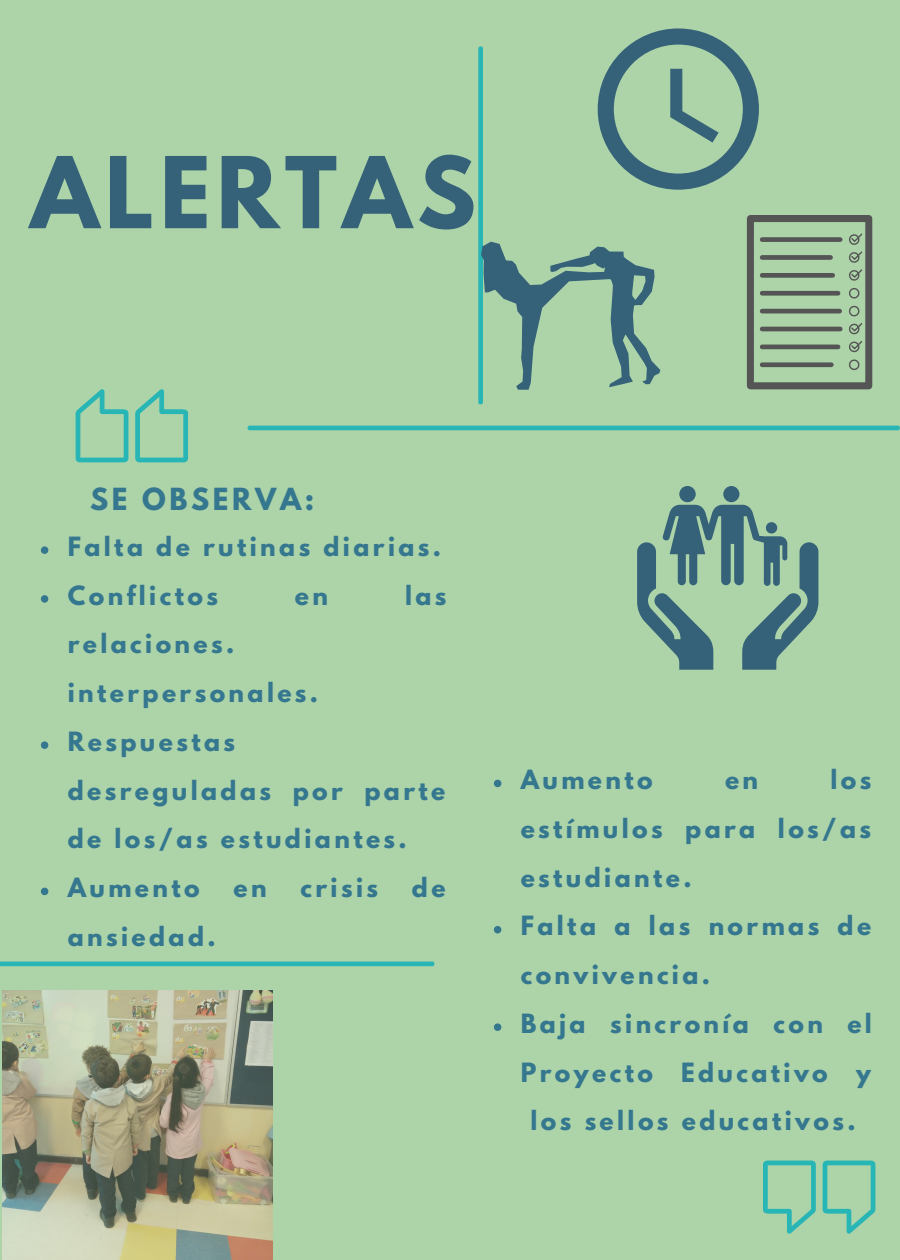
<style>
.page{position:relative;width:900px;height:1260px;background:#add4a9}
.page>*{position:absolute;margin:0;border:0;box-sizing:border-box;transform-origin:0 0}
.t1{font:700 87.5px "League Spartan";letter-spacing:.065em;color:#356279}
.t2{font:700 27px "League Spartan";letter-spacing:.135em;color:#35778f}
.t3{font:700 23.5px/48.8px "League Spartan";letter-spacing:.145em;color:#35778f}
</style>
<div class="page">
<hr style="left:479px;top:48px;width:4px;height:355px;background:#28b5b5">
<hr style="left:249px;top:426px;width:649px;height:4px;background:#28b5b5">
<hr style="left:0;top:962px;width:433px;height:4px;background:#28b5b5">
<svg style="left:135px;top:389px;width:53px;height:73px"></svg>
<svg style="left:76px;top:389px;width:53px;height:73px"></svg>
<svg style="left:763px;top:1161px;width:53px;height:73px"></svg>
<svg style="left:822px;top:1161px;width:53px;height:73px"></svg>
<img style="left:3px;top:990px;width:270px;height:270px">
<svg style="left:481px;top:242px;width:179px;height:148px"></svg>
<svg style="left:598px;top:28px;width:161px;height:162px"></svg>
<div style="left:747px;top:215px;width:125px;height:174px;border:7px solid #555"></div>
<div style="left:762px;top:237px;width:78px;height:5px;background:#555"></div>
<div style="left:762px;top:255px;width:69px;height:5px;background:#555"></div>
<div style="left:762px;top:273px;width:71px;height:5px;background:#555"></div>
<div style="left:762px;top:291px;width:76px;height:5px;background:#555"></div>
<hr style="left:762px;top:309px;width:78px;height:4px;background:#555">
<hr style="left:762px;top:327px;width:78px;height:4px;background:#555">
<hr style="left:762px;top:345px;width:76px;height:4px;background:#555">
<div style="left:762px;top:362px;width:69px;height:5px;background:#555"></div>
<svg style="left:849px;top:233px;width:14px;height:137px"></svg>
<div style="left:723px;top:486px;width:16px;height:16px;background:#356279;border-radius:50%"></div>
<div style="left:679px;top:486px;width:17px;height:16px;background:#356279;border-radius:50%"></div>
<svg style="left:637px;top:504px;width:181px;height:166px"></svg>
<svg style="left:41px;top:546px;width:7px;height:8px"></svg>
<svg style="left:41px;top:595px;width:7px;height:8px"></svg>
<svg style="left:41px;top:741px;width:7px;height:8px"></svg>
<svg style="left:41px;top:888px;width:7px;height:7px"></svg>
<svg style="left:494px;top:780px;width:7px;height:7px"></svg>
<svg style="left:494px;top:926px;width:7px;height:7px"></svg>
<svg style="left:494px;top:1023px;width:7px;height:8px"></svg>
<p class="t1" style="left:30px;top:149px;width:447px">ALERTAS</p>
<p class="t2" style="left:90px;top:485px;width:226px">SE OBSERVA:</p>
<p class="t3" style="left:68px;top:525px;width:375px">Falta de rutinas diarias.</p>
<p class="t3" style="left:68px;top:574px;width:152px">Conflictos</p>
<p class="t3" style="left:295px;top:574px;width:35px">en</p>
<p class="t3" style="left:405px;top:574px;width:43px">las</p>
<p class="t3" style="left:68px;top:622px;width:252px">relaciones. interpersonales.</p>
<p class="t3" style="left:68px;top:720px;width:379px">Respuestas<br>desreguladas por parte de los/as estudiantes.</p>
<p class="t3" style="left:68px;top:866px;width:133px">Aumento</p>
<p class="t3" style="left:234px;top:866px;width:35px">en</p>
<p class="t3" style="left:301px;top:866px;width:79px">crisis</p>
<p class="t3" style="left:412px;top:866px;width:35px">de</p>
<p class="t3" style="left:68px;top:915px;width:150px">ansiedad.</p>
<p class="t3" style="left:521px;top:758px;width:352px;text-align:justify;text-indent:310px">los estímulos para los/as estudiante.</p>
<p class="t3" style="left:521px;top:904px;width:352px">Falta a las normas de convivencia.</p>
<p class="t3" style="left:521px;top:1002px;width:353px;text-align:center">Baja sincronía con el<br>Proyecto Educativo y los sellos educativos.</p>
<p class="t3" style="left:521px;top:758px;width:133px">Aumento</p>
<p class="t3" style="left:725px;top:758px;width:35px">en</p>
</div>
